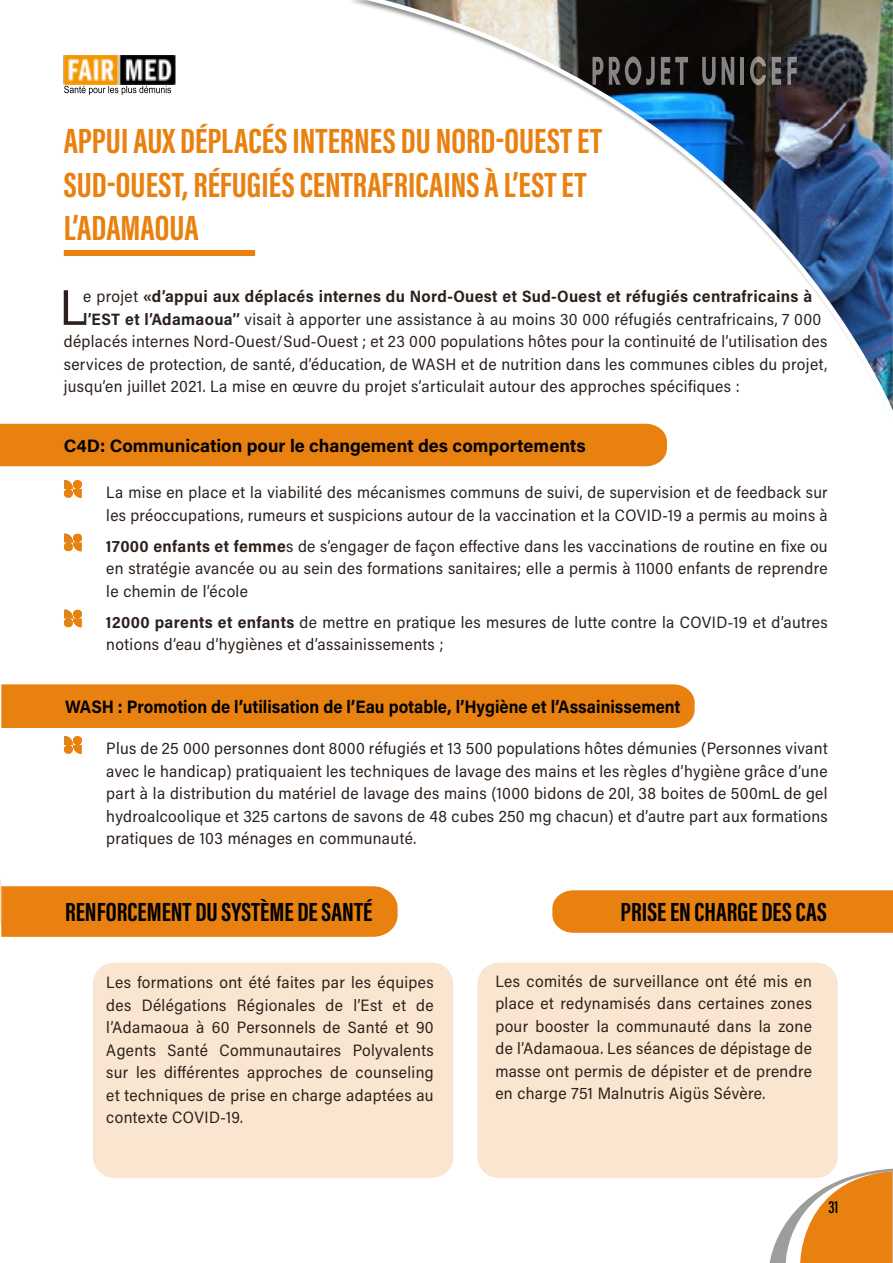
<style>
.page{position:relative;width:893px;height:1263px;background:#fff}
.page>*{position:absolute;margin:0;border:0;box-sizing:border-box;transform-origin:0 0}
.t1{font:50.25px "Acumin Variable Concept";color:#2b201b}
.t2{font:36px/43.2px "Acumin Variable Concept";letter-spacing:-.255em;color:#e98110;scale:1.05 1}
.t3{font:27px "Acumin Variable Concept";letter-spacing:-.245em;color:#000;scale:1.05 1}
.t4{font:18px "Acumin Variable Concept";letter-spacing:.05em;color:#000;scale:.92 1}
.t5{font:18px "Acumin Variable Concept";letter-spacing:.05em;color:#000}
.t6{font:16.5px/22.5px "Acumin Variable Concept";letter-spacing:.015em;color:#2b201b;text-align:justify}
.t7{font:16.5px "Acumin Variable Concept";letter-spacing:.05em;color:#2b201b}
</style>
<div class="page">
<svg style="left:770px;top:1168px;width:123px;height:95px"></svg>
<img style="left:64px;top:55px;width:111px;height:30px">
<svg style="left:64px;top:86px;width:107px;height:9px"></svg>
<svg style="left:358px;top:0;width:535px;height:424px"></svg>
<svg style="left:592px;top:57px;width:11px;height:28px"></svg>
<svg style="left:609px;top:56px;width:46px;height:29px"></svg>
<svg style="left:661px;top:57px;width:27px;height:28px"></svg>
<svg style="left:702px;top:57px;width:14px;height:28px"></svg>
<svg style="left:722px;top:57px;width:12px;height:28px"></svg>
<hr style="left:741px;top:57px;width:3px;height:28px;background:#fff">
<svg style="left:750px;top:56px;width:16px;height:29px"></svg>
<svg style="left:772px;top:57px;width:9px;height:28px"></svg>
<svg style="left:787px;top:57px;width:10px;height:28px"></svg>
<div style="left:93px;top:962px;width:360px;height:216px;background:#fae6d0;border-radius:21px"></div>
<div style="left:477px;top:962px;width:361px;height:216px;background:#fae6d0;border-radius:21px"></div>
<div style="left:64px;top:250px;width:191px;height:6px;background:#e98110"></div>
<div style="left:0;top:424px;width:667px;height:42px;background:#e98110"></div>
<div style="left:1px;top:684px;width:694px;height:44px;background:#e98110"></div>
<svg style="left:64px;top:480px;width:18px;height:18px"></svg>
<svg style="left:64px;top:533px;width:18px;height:19px"></svg>
<svg style="left:64px;top:609px;width:18px;height:19px"></svg>
<svg style="left:64px;top:736px;width:18px;height:18px"></svg>
<div style="left:1px;top:886px;width:397px;height:51px;background:#e98110"></div>
<div style="left:552px;top:890px;width:341px;height:43px;background:#e98110"></div>
<h2 class="t2" style="left:64px;top:118px;width:522px">APPUI AUXDÉPLACÉSI NTERNESDUNORD-OUESTET<br>SUD-OUEST, RÉFUGI ÉSCENTRAFRICAI NSÀL’ESTET<br>L’ADAMAOUA</h2>
<h1 class="t1" style="left:60px;top:273px;width:29px">L</h1>
<p class="t7" style="left:83px;top:285px;width:730px">e projet «d’appui aux déplacés internes du Nord-Ouest et Sud-Ouest et réfugiés centrafricains à</p>
<p class="t6" style="left:83px;top:307px;width:740px">l’EST et l’Adamaoua’’ visait à apporter une assistance à au moins 30 000 réfugiés centrafricains, 7 000</p>
<p class="t6" style="left:64px;top:330px;width:765px">déplacés internes Nord-Ouest/Sud-Ouest ; et 23 000 populations hôtes pour la continuité de l’utilisation des</p>
<p class="t6" style="left:64px;top:352px;width:765px">services de protection, de santé, d’éducation, de WASH et de nutrition dans les communes cibles du projet,</p>
<p class="t6" style="left:64px;top:375px;width:677px">jusqu’en juillet 2021. La mise en œuvre du projet s’articulait autour des approches spécifiques :</p>
<p class="t5" style="left:64px;top:433px;width:522px">C4D: Communication pour le changement des comportements</p>
<p class="t6" style="left:106px;top:480px;width:723px">La mise en place et la viabilité des mécanismes communs de suivi, de supervision et de feedback sur les préoccupations, rumeurs et suspicions autour de la vaccination et la COVID-19 a permis au moins à</p>
<p class="t6" style="left:106px;top:534px;width:723px">17000 enfants et femmes de s’engager de façon effective dans les vaccinations de routine en fixe ou en stratégie avancée ou au sein des formations sanitaires; elle a permis à 11000 enfants de reprendre le chemin de l’école</p>
<p class="t6" style="left:106px;top:610px;width:723px">12000 parents et enfants de mettre en pratique les mesures de lutte contre la COVID-19 et d’autres notions d’eau d’hygiènes et d’assainissements ;</p>
<p class="t4" style="left:65px;top:694px;width:669px">WASH : Promotion de l’utilisation de l’Eau potable, l’Hygiène et l’Assainissement</p>
<p class="t6" style="left:106px;top:736px;width:723px">Plus de 25 000 personnes dont 8000 réfugiés et 13 500 populations hôtes démunies (Personnes vivant avec le handicap) pratiquaient les techniques de lavage des mains et les règles d’hygiène grâce d’une part à la distribution du matériel de lavage des mains (1000 bidons de 20l, 38 boites de 500mL de gel hydroalcoolique et 325 cartons de savons de 48 cubes 250 mg chacun) et d’autre part aux formations pratiques de 103 ménages en communauté.</p>
<h3 class="t3" style="left:65px;top:893px;width:301px">RENFORCEMENTDUSYSTÈMEDESANTÉ</h3>
<h3 class="t3" style="left:621px;top:893px;width:205px">PRISEENCHARGEDESCAS</h3>
<p class="t6" style="left:106px;top:971px;width:329px">Les formations ont été faites par les équipes des Délégations Régionales de l’Est et de l’Adamaoua à 60 Personnels de Santé et 90<br>Agents Santé Communautaires Polyvalents sur les différentes approches de counseling et techniques de prise en charge adaptées au contexte COVID-19.</p>
<p class="t6" style="left:495px;top:969px;width:318px">Les comités de surveillance ont été mis en place et redynamisés dans certaines zones pour booster la communauté dans la zone de l’Adamaoua. Les séances de dépistage de masse ont permis de dépister et de prendre en charge 751 Malnutris Aigüs Sévère.</p>
<p class="t5" style="left:828px;top:1194px;width:14px">31</p>
</div>
